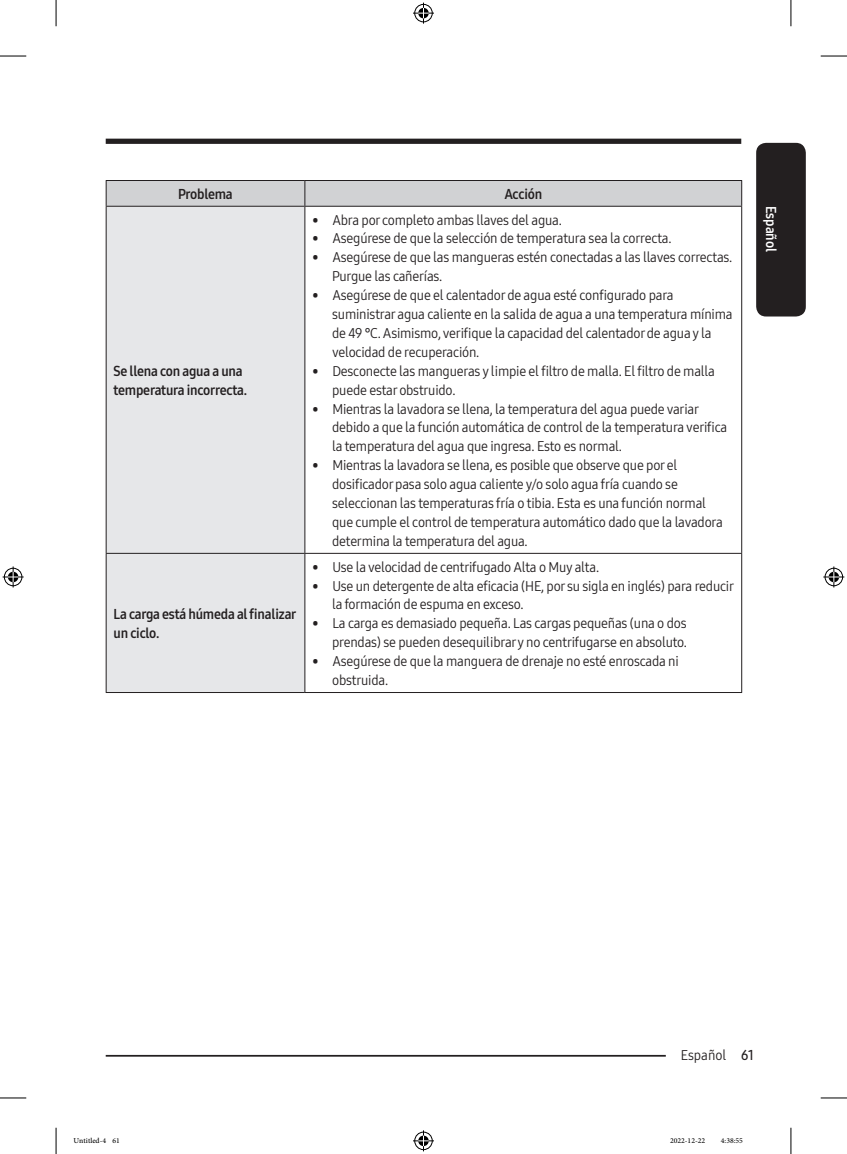
<style>
.page{position:relative;width:847px;height:1154px;background:#fff}
.page>*{position:absolute;margin:0;border:0;box-sizing:border-box;transform-origin:0 0}
.t1{font:14px/18.9px "Samsung One 400 C";letter-spacing:-.015em;color:#231f20}
.P_Center{font:14px/18.9px "Samsung One 700 C";letter-spacing:-.015em;color:#231f20}
.t2{font:14px "Samsung One 700 C";color:#fff}
.t3{font:10.5px "Adobe Arabic";color:#000}
.s1{font-family:"Samsung One 600 C"}
</style>
<div class="page">
<div style="left:755px;top:143px;width:50px;height:173px;background:#231f20;border-radius:10px"></div>
<div style="left:106px;top:139px;width:635px;height:5px;background:#231f20"></div>
<hr style="left:106px;top:1055px;width:605px;height:1px;background:#231f20">
<div style="left:665px;top:1045px;width:76px;height:17px;background:#fff"></div>
<div style="left:107px;top:207px;width:197px;height:485px;background:#e6e7e9"></div>
<svg style="left:106px;top:180px;width:636px;height:26px;background:#c7c8ca"></svg>
<hr style="left:106px;top:206px;width:199px;height:1px;background:#231f20">
<hr style="left:106px;top:207px;width:1px;height:346px;background:#231f20">
<hr style="left:305px;top:206px;width:436px;height:1px;background:#231f20">
<hr style="left:304px;top:207px;width:1px;height:346px;background:#231f20">
<hr style="left:741px;top:207px;width:1px;height:346px;background:#231f20">
<hr style="left:106px;top:553px;width:199px;height:1px;background:#231f20">
<hr style="left:106px;top:554px;width:1px;height:138px;background:#231f20">
<hr style="left:305px;top:553px;width:436px;height:1px;background:#231f20">
<hr style="left:304px;top:554px;width:1px;height:138px;background:#231f20">
<hr style="left:741px;top:554px;width:1px;height:138px;background:#231f20">
<hr style="left:106px;top:692px;width:199px;height:1px;background:#231f20">
<hr style="left:305px;top:692px;width:436px;height:1px;background:#231f20">
<svg style="left:0;top:56px;width:26px;height:1px"></svg>
<svg style="left:820px;top:56px;width:26px;height:1px"></svg>
<svg style="left:0;top:1097px;width:26px;height:1px"></svg>
<svg style="left:820px;top:1097px;width:26px;height:1px"></svg>
<svg style="left:56px;top:0;width:1px;height:26px"></svg>
<svg style="left:56px;top:1128px;width:1px;height:26px"></svg>
<svg style="left:790px;top:0;width:1px;height:26px"></svg>
<svg style="left:790px;top:1128px;width:1px;height:26px"></svg>
<svg style="left:413px;top:3px;width:21px;height:21px"></svg>
<svg style="left:413px;top:1130px;width:21px;height:21px"></svg>
<svg style="left:3px;top:566px;width:21px;height:21px"></svg>
<svg style="left:823px;top:566px;width:21px;height:21px"></svg>
<p class="P_Center" style="left:178px;top:184px;width:56px">Problema</p>
<p class="P_Center" style="left:504px;top:184px;width:39px">Acción</p>
<p class="P_Center" style="left:113px;top:361px;width:135px">Se llena con agua a una temperatura incorrecta.</p>
<p class="P_Center" style="left:113px;top:604px;width:184px">La carga está húmeda al finalizar un ciclo.</p>
<p class="t1" style="left:312px;top:210px;width:251px">• Abra por completo ambas llaves del agua.</p>
<p class="t1" style="left:312px;top:229px;width:360px">• Asegúrese de que la selección de temperatura sea la correcta.</p>
<p class="t1" style="left:332px;top:248px;width:401px;text-indent:-20px">• Asegúrese de que las mangueras estén conectadas a las llaves correctas.<br>Purgue las cañerías.</p>
<p class="t1" style="left:332px;top:286px;width:402px;text-indent:-20px">• Asegúrese de que el calentador de agua esté configurado para suministrar agua caliente en la salida de agua a una temperatura mínima de 49 °C. Asimismo, verifique la capacidad del calentador de agua y la velocidad de recuperación.</p>
<p class="t1" style="left:332px;top:361px;width:384px;text-indent:-20px">• Desconecte las mangueras y limpie el filtro de malla. El filtro de malla puede estar obstruido.</p>
<p class="t1" style="left:332px;top:399px;width:396px;text-indent:-20px">• Mientras la lavadora se llena, la temperatura del agua puede variar debido a que la función automática de control de la temperatura verifica la temperatura del agua que ingresa. Esto es normal.</p>
<p class="t1" style="left:332px;top:456px;width:392px;text-indent:-20px">• Mientras la lavadora se llena, es posible que observe que por el dosificador pasa solo agua caliente y/o solo agua fría cuando se seleccionan las temperaturas fría o tibia. Esta es una función normal que cumple el control de temperatura automático dado que la lavadora determina la temperatura del agua.</p>
<p class="t1" style="left:312px;top:557px;width:288px">• Use la velocidad de centrifugado Alta o Muy alta.</p>
<p class="t1" style="left:332px;top:576px;width:403px;text-indent:-20px">• Use un detergente de alta eficacia (HE, por su sigla en inglés) para reducir la formación de espuma en exceso.</p>
<p class="t1" style="left:312px;top:614px;width:376px;text-align:right">• La carga es demasiado pequeña. Las cargas pequeñas (una o dos prendas) se pueden desequilibrar y no centrifugarse en absoluto.</p>
<p class="t1" style="left:332px;top:652px;width:348px;text-indent:-20px">• Asegúrese de que la manguera de drenaje no esté enroscada ni obstruida.</p>
<p class="t2" style="left:780px;top:206px;width:48px;rotate:90deg">Español</p>
<p class="t1" style="left:680px;top:1045px;width:75px">Español <span class="s1">61</span></p>
<p class="t3" style="left:74px;top:1133px;width:48px">Untitled-4 61</p>
<p class="t3" style="left:669px;top:1133px;width:37px">2022-12-22</p>
<p class="t3" style="left:720px;top:1133px;width:24px">4:38:55</p>
</div>
